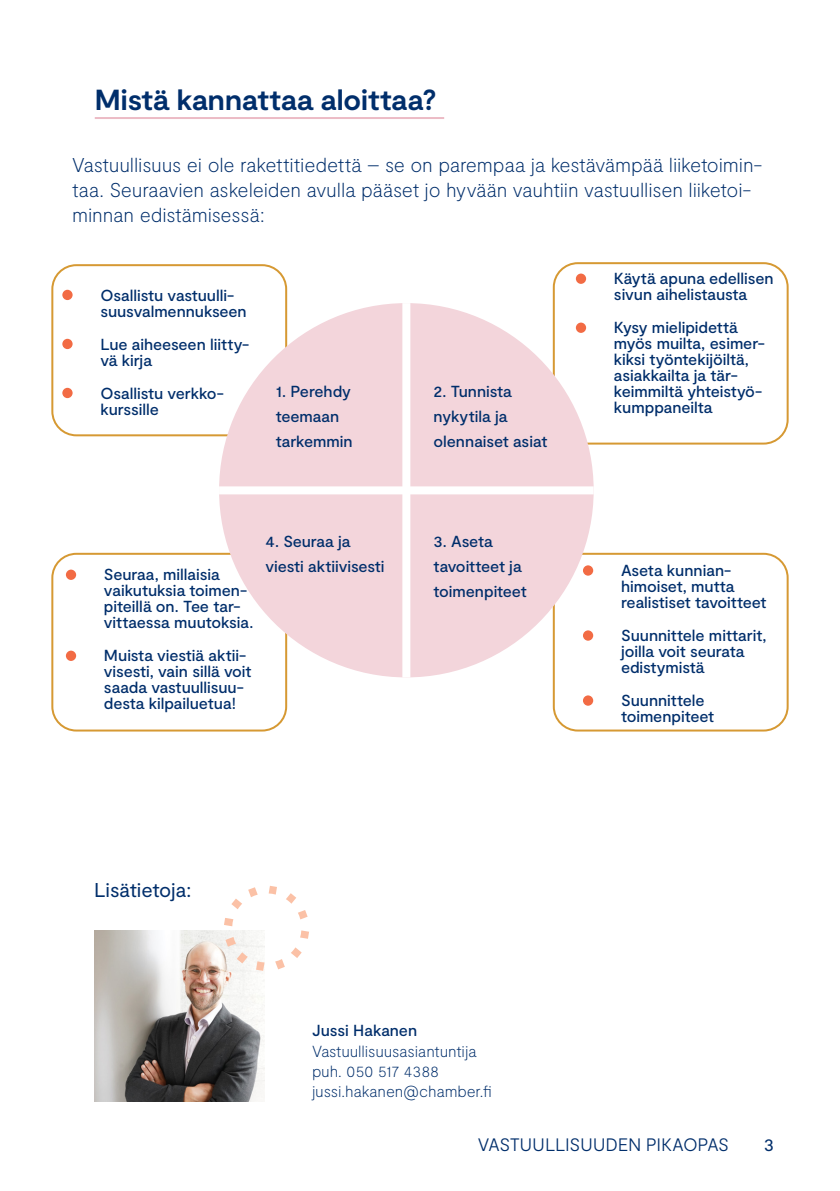
<style>
.page{position:relative;width:840px;height:1191px;background:#fff}
.page>*{position:absolute;margin:0;border:0;box-sizing:border-box;transform-origin:0 0}
.Väliotsikko{font:700 29px "Moderat";letter-spacing:.005em;color:#002e6b}
.Leipis{font:100 20px/25px "Moderat";letter-spacing:-.01em;color:#002e6b}
.Leipis-2{font:20px "Moderat";letter-spacing:-.005em;color:#002e6b}
.t1{font:300 18px "Moderat";letter-spacing:-.02em;color:#002e6b}
.t2{font:18px "Moderat";color:#002e6b}
.Leipis-3{font:500 16px/16px "Moderat";letter-spacing:-.005em;color:#002e6b}
.Kirjoittajan_tiedot{font:100 16px "Moderat";letter-spacing:-.01em;color:#002e6b}
.Kirjoittajan_tiedot-2{font:500 16px "Moderat";letter-spacing:-.005em;color:#002e6b}
.s1{font-weight:900;font-size:60px;color:#f26b44}
</style>
<div class="page">
<div style="left:51px;top:553px;width:236px;height:178px;border:2px solid #d69933;border-radius:24px"></div>
<div style="left:552px;top:553px;width:236px;height:178px;border:2px solid #d69933;border-radius:24px"></div>
<div style="left:552px;top:262px;width:236px;height:182px;border:2px solid #d69933;border-radius:24px"></div>
<div style="left:51px;top:264px;width:236px;height:172px;border:2px solid #d69933;border-radius:24px"></div>
<div style="left:219px;top:303px;width:374px;height:374px;background:#f3d5db;border-radius:50%"></div>
<div style="left:402px;top:303px;width:8px;height:374px;background:#fff"></div>
<div style="left:219px;top:486px;width:374px;height:8px;background:#fff"></div>
<hr style="left:95px;top:117px;width:349px;height:2px;background:#ecbbc5">
<img style="left:94px;top:931px;width:170px;height:170px">
<svg style="left:268px;top:885px;width:9px;height:9px"></svg>
<svg style="left:256px;top:961px;width:8px;height:10px"></svg>
<svg style="left:248px;top:887px;width:9px;height:10px"></svg>
<svg style="left:300px;top:930px;width:9px;height:8px"></svg>
<svg style="left:224px;top:918px;width:9px;height:8px"></svg>
<svg style="left:225px;top:937px;width:11px;height:9px"></svg>
<svg style="left:298px;top:910px;width:9px;height:9px"></svg>
<svg style="left:237px;top:952px;width:10px;height:11px"></svg>
<svg style="left:286px;top:893px;width:10px;height:10px"></svg>
<svg style="left:231px;top:899px;width:11px;height:10px"></svg>
<svg style="left:275px;top:947px;width:26px;height:22px"></svg>
<p class="Väliotsikko" style="left:95px;top:83px;width:343px">Mistä kannattaa aloittaa?</p>
<p class="Leipis" style="left:72px;top:153px;width:691px">Vastuullisuus ei ole rakettitiedettä – se on parempaa ja kestävämpää liiketoimin&shy;taa. Seuraavien askeleiden avulla pääset jo hyvään vauhtiin vastuullisen liiketoi&shy;minnan edistämisessä:</p>
<p class="Leipis-3" style="left:100px;top:287px;width:148px;text-indent:-40px"><span class="s1">•</span> Osallistu vastuulli&shy;suusvalmennukseen</p>
<p class="Leipis-3" style="left:100px;top:336px;width:150px;text-indent:-40px"><span class="s1">•</span> Lue aiheeseen liitty&shy;vä kirja</p>
<p class="Leipis-3" style="left:100px;top:385px;width:125px;text-indent:-40px"><span class="s1">•</span> Osallistu verkko&shy;kurssille</p>
<p class="Leipis-3" style="left:276px;top:384px;width:77px">1. Perehdy</p>
<p class="Leipis-3" style="left:276px;top:409px;width:65px">teemaan</p>
<p class="Leipis-3" style="left:276px;top:434px;width:78px">tarkemmin</p>
<p class="Leipis-3" style="left:104px;top:567px;width:151px;text-indent:-40px"><span class="s1">•</span> Seuraa, millaisia vaikutuksia toimen&shy;piteillä on. Tee tar&shy;vittaessa muutoksia.</p>
<p class="Leipis-3" style="left:104px;top:648px;width:149px;text-indent:-40px"><span class="s1">•</span> Muista viestiä aktii&shy;visesti, vain sillä voit saada vastuullisuu&shy;desta kilpailuetua!</p>
<p class="Leipis-3" style="left:265px;top:529px;width:120px;line-height:25px">4. Seuraa ja viesti aktiivisesti</p>
<p class="Leipis-3" style="left:433px;top:379px;width:80px;line-height:25px">2. Tunnista nykytila ja</p>
<p class="Leipis-3" style="left:433px;top:434px;width:115px">olennaiset asiat</p>
<p class="Leipis-3" style="left:613px;top:271px;width:161px;text-indent:-40px"><span class="s1">•</span> Käytä apuna edellisen sivun aihelistausta</p>
<p class="Leipis-3" style="left:613px;top:320px;width:152px;text-indent:-40px"><span class="s1">•</span> Kysy mielipidettä myös muilta, esimer&shy;kiksi työntekijöiltä, asiakkailta ja tär&shy;keimmiltä yhteistyö&shy;kumppaneilta</p>
<p class="Leipis-3" style="left:433px;top:534px;width:61px">3. Aseta</p>
<p class="Leipis-3" style="left:433px;top:554px;width:94px;line-height:25px">tavoitteet ja toimenpiteet</p>
<p class="Leipis-3" style="left:620px;top:563px;width:147px;text-indent:-40px"><span class="s1">•</span> Aseta kunnian&shy;himoiset, mutta realistiset tavoitteet</p>
<p class="Leipis-3" style="left:620px;top:628px;width:147px;text-indent:-40px"><span class="s1">•</span> Suunnittele mittarit, joilla voit seurata edistymistä</p>
<p class="Leipis-3" style="left:620px;top:693px;width:94px;text-indent:-40px"><span class="s1">•</span> Suunnittele toimenpiteet</p>
<p class="Leipis-2" style="left:94px;top:878px;width:98px">Lisätietoja:</p>
<p class="Kirjoittajan_tiedot-2" style="left:312px;top:1021px;width:107px">Jussi Hakanen</p>
<p class="Kirjoittajan_tiedot" style="left:312px;top:1041px;width:166px">Vastuullisuusasiantuntija</p>
<p class="Kirjoittajan_tiedot" style="left:312px;top:1061px;width:129px">puh. 050 517 4388</p>
<p class="Kirjoittajan_tiedot" style="left:312px;top:1081px;width:181px">jussi.hakanen@chamber.fi</p>
<p class="t1" style="left:477px;top:1134px;width:252px">VASTUULLISUUDEN PIKAOPAS</p>
<p class="t2" style="left:763px;top:1134px;width:12px">3</p>
</div>
